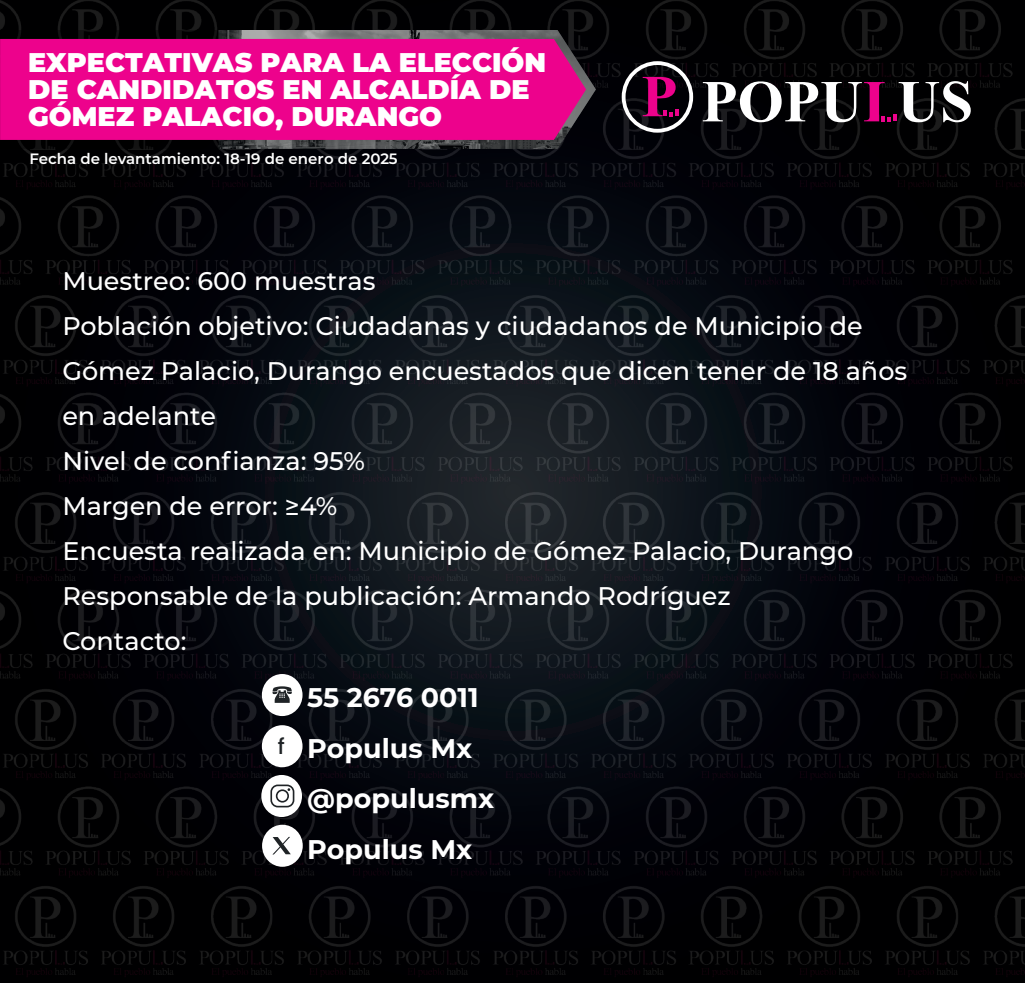
<style>
.page{position:relative;width:1025px;height:983px;background:#fff}
.page>*{position:absolute;margin:0;border:0;box-sizing:border-box;transform-origin:0 0}
.t1{font:900 27px/27px "Montserrat";color:#fff}
.t2{font:700 27px/50.8px "Montserrat";color:#fff}
.t3{font:500 25.5px/45px "Montserrat";color:#fff}
.t4{font:500 21.75px "Poppins";color:#1f2326}
.t5{font:600 15px "Montserrat";color:#fff}
</style>
<div class="page">
<img style="left:0;top:0;width:1025px;height:982px">
<div style="left:261px;top:774px;width:41px;height:42px;background:#fff;border-radius:50%"></div>
<svg style="left:270px;top:784px;width:25px;height:24px"></svg>
<div style="left:262px;top:725px;width:40px;height:42px;background:#fff;border-radius:50%"></div>
<div style="left:262px;top:673px;width:40px;height:42px;background:#fff;border-radius:50%"></div>
<div style="left:262px;top:824px;width:41px;height:42px;background:#fff;border-radius:50%"></div>
<svg style="left:272px;top:836px;width:19px;height:18px"></svg>
<svg style="left:272px;top:686px;width:20px;height:16px"></svg>
<svg style="left:703px;top:81px;width:268px;height:41px"></svg>
<svg style="left:622px;top:61px;width:71px;height:72px;background:#4a2b40"></svg>
<svg style="left:0;top:30px;width:596px;height:119px;background:#343436"></svg>
<div style="left:0;top:39px;width:586px;height:101px;background:#ed028c"></div>
<p class="t1" style="left:28px;top:47px;width:519px">EXPECTATIVAS PARA LA ELECCIÓN<br>DE CANDIDATOS EN ALCALDÍA DE<br>GÓMEZ PALACIO, DURANGO</p>
<p class="t5" style="left:30px;top:148px;width:370px">Fecha de levantamiento: 18-19 de enero de 2025</p>
<p class="t3" style="left:62px;top:257px;width:846px">Muestreo: 600 muestras<br>Población objetivo: Ciudadanas y ciudadanos de Municipio de Gómez Palacio, Durango encuestados que dicen tener de 18 años en adelante<br>Nivel de confianza: 95%<br>Margen de error: ≥4%<br>Encuesta realizada en: Municipio de Gómez Palacio, Durango Responsable de la publicación: Armando Rodríguez<br>Contacto:</p>
<p class="t4" style="left:278px;top:733px;width:8px">f</p>
<p class="t2" style="left:307px;top:670px;width:188px">55 2676 0011<br>Populus Mx @populusmx<br>Populus Mx</p>
</div>
